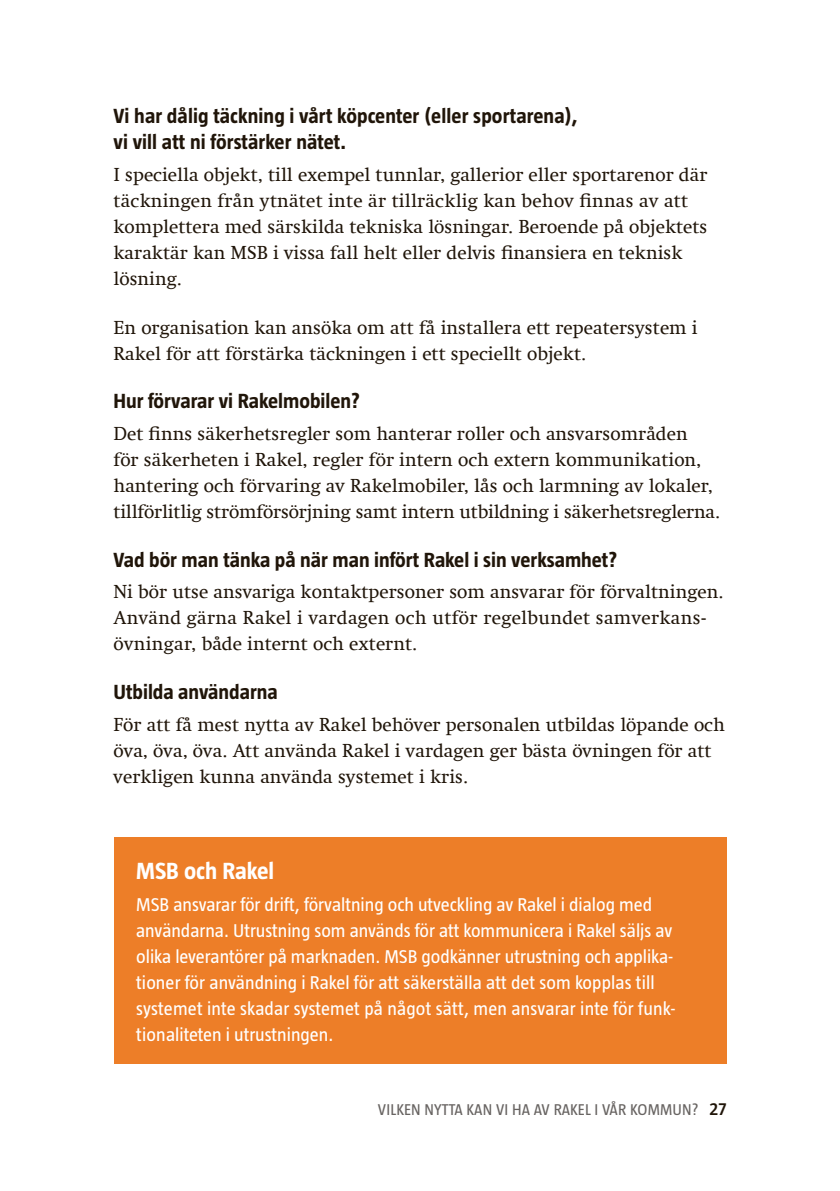
<style>
.page{position:relative;width:840px;height:1191px;background:#fff}
.page>*{position:absolute;margin:0;border:0;box-sizing:border-box;transform-origin:0 0}
.t1{font:700 24px "Taz";color:#fff}
.t2{font:700 21px/26px "Taz";color:#201509}
.t3{font:19px/26px "Swift Com";color:#201509}
.t4{font:19px/26px "Taz";color:#fff}
.t5{font:16px "Taz";letter-spacing:.01em;color:#686462}
.s1{font-weight:600;font-size:18px;color:#201509}
</style>
<div class="page">
<div style="left:113px;top:837px;width:613px;height:226px;background:#ed7e28"></div>
<p class="t2" style="left:113px;top:103px;width:465px">Vi har dålig täckning i vårt köpcenter (eller sportarena), vi vill att ni förstärker nätet.</p>
<p class="t3" style="left:113px;top:161px;width:595px">I speciella objekt, till exempel tunnlar, gallerior eller sportarenor där täckningen från ytnätet inte är tillräcklig kan behov finnas av att komplettera med särskilda tekniska lösningar. Beroende på objektets karaktär kan MSB i vissa fall helt eller delvis finansiera en teknisk lösning.</p>
<p class="t3" style="left:113px;top:314px;width:585px">En organisation kan ansöka om att få installera ett repeatersystem i<br>Rakel för att förstärka täckningen i ett speciellt objekt.</p>
<p class="t2" style="left:113px;top:388px;width:248px">Hur förvarar vi Rakelmobilen?</p>
<p class="t3" style="left:113px;top:420px;width:608px">Det finns säkerhetsregler som hanterar roller och ansvarsområden<br>för säkerheten i Rakel, regler för intern och extern kommunikation, hantering och förvaring av Rakelmobiler, lås och larmning av lokaler, tillförlitlig strömförsörjning samt intern utbildning i säkerhetsreglerna.</p>
<p class="t2" style="left:113px;top:546px;width:505px">Vad bör man tänka på när man infört Rakel i sin verksamhet?</p>
<p class="t3" style="left:113px;top:579px;width:611px">Ni bör utse ansvariga kontaktpersoner som ansvarar för förvaltningen.<br>Använd gärna Rakel i vardagen och utför regelbundet samverkans&shy;övningar, både internt och externt.</p>
<p class="t2" style="left:113px;top:678px;width:166px">Utbilda användarna</p>
<p class="t3" style="left:113px;top:711px;width:612px">För att få mest nytta av Rakel behöver personalen utbildas löpande och öva, öva, öva. Att använda Rakel i vardagen ger bästa övningen för att verkligen kunna använda systemet i kris.</p>
<p class="t1" style="left:136px;top:857px;width:139px">MSB och Rakel</p>
<p class="t4" style="left:136px;top:891px;width:540px">MSB ansvarar för drift, förvaltning och utveckling av Rakel i dialog med användarna. Utrustning som används för att kommunicera i Rakel säljs av olika leverantörer på marknaden. MSB godkänner utrustning och applika&shy;tioner för användning i Rakel för att säkerställa att det som kopplas till systemet inte skadar systemet på något sätt, men ansvarar inte för funk&shy;tionaliteten i utrustningen.</p>
<p class="t5" style="left:378px;top:1100px;width:350px">Vilken nytta kan vi ha av Rakel i vår kommun? <span class="s1">27</span></p>
</div>
